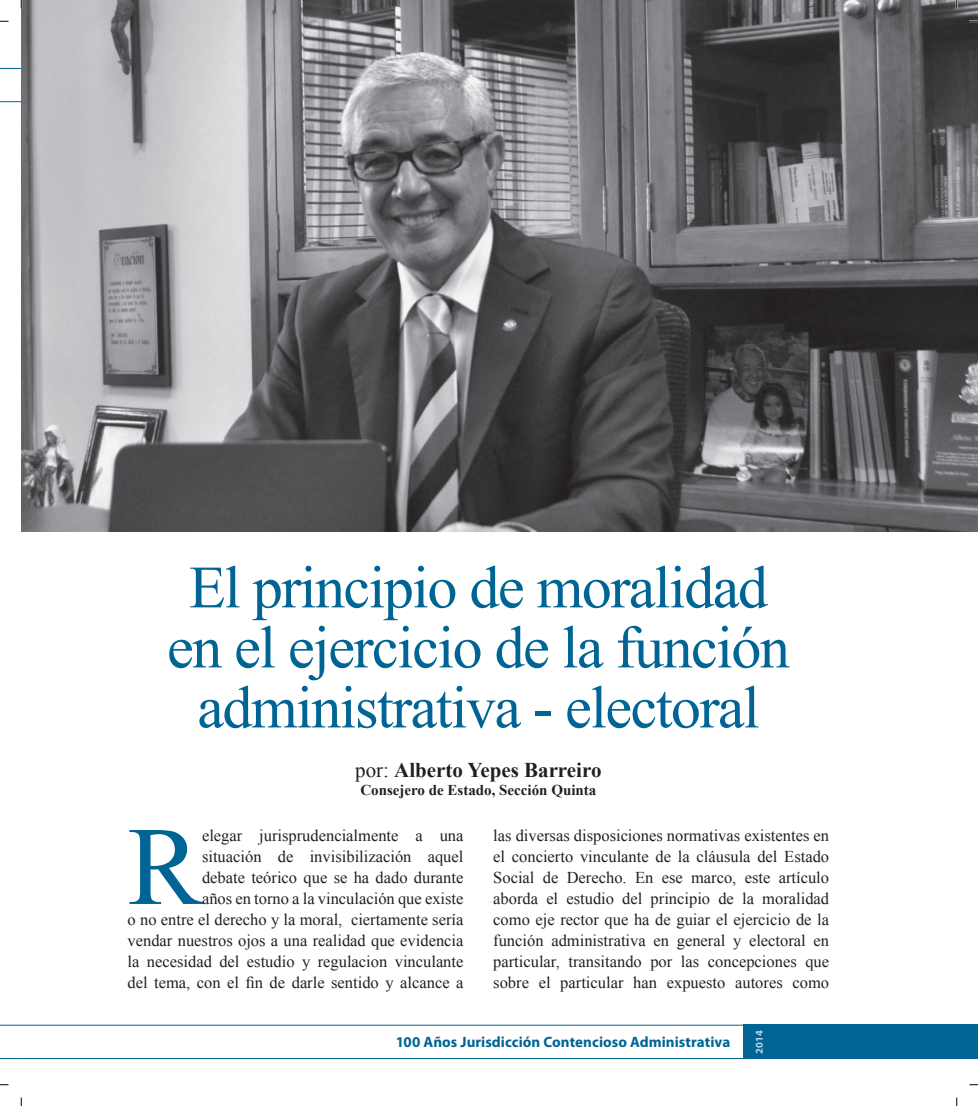
<style>
.page{position:relative;width:978px;height:1106px;background:#fff}
.page>*{position:absolute;margin:0;border:0;box-sizing:border-box;transform-origin:0 0}
.t1{font:111.6px "Times New Roman";color:#006494}
.t2{font:60px/60px "Times New Roman";letter-spacing:-.025em;color:#006494;text-align:center}
.t3{font:700 21px "Times New Roman";color:#231f20}
.t4{font:16.5px/21px "Times New Roman";color:#231f20;text-align:right}
.t5{font:700 15px "Myriad Pro";letter-spacing:.005em;color:#006494}
.t6{font:700 15px "Times New Roman";color:#231f20}
.t7{font:700 10.5px "Myriad Pro";color:#b8d2e5}
.s1{font-weight:400}
</style>
<div class="page">
<svg style="left:0;top:1024px;width:21px;height:1px"></svg>
<svg style="left:0;top:1058px;width:21px;height:1px"></svg>
<svg style="left:0;top:68px;width:21px;height:1px"></svg>
<svg style="left:0;top:101px;width:21px;height:1px"></svg>
<hr style="left:21px;top:1024px;width:918px;height:1px;background:#006494">
<hr style="left:21px;top:1058px;width:918px;height:1px;background:#006494">
<div style="left:743px;top:1024px;width:214px;height:34px;background:#006494"></div>
<img style="left:21px;top:0;width:957px;height:531px">
<svg style="left:0;top:20px;width:9px;height:2px"></svg>
<svg style="left:969px;top:20px;width:9px;height:2px"></svg>
<svg style="left:20px;top:0;width:2px;height:9px"></svg>
<svg style="left:20px;top:1097px;width:2px;height:9px"></svg>
<svg style="left:956px;top:0;width:2px;height:9px"></svg>
<svg style="left:956px;top:1097px;width:2px;height:9px"></svg>
<div style="left:957px;top:1024px;width:21px;height:34px;background:#006494"></div>
<h2 class="t2" style="left:167px;top:556px;width:624px">El principio de moralidad en el ejercicio de la función administrativa - electoral</h2>
<p class="t3" style="left:355px;top:755px;width:248px"><span class="s1">por:</span> Alberto Yepes Barreiro</p>
<p class="t6" style="left:360px;top:779px;width:237px">Consejero de Estado, Sección Quinta</p>
<p class="t4" style="left:493px;top:824px;width:337px;text-align:justify">las diversas disposiciones normativas existentes en el concierto vinculante de la cláusula del Estado Social de Derecho. En ese marco, este artículo aborda el estudio del principio de la moralidad como eje rector que ha de guiar el ejercicio de la función administrativa en general y electoral en particular, transitando por las concepciones que sobre el particular han expuesto autores como</p>
<p class="t4" style="left:128px;top:824px;width:337px">elegar jurisprudencialmente a una<br>situación de invisibilización aquel<br>debate teórico que se ha dado durante<br>años en torno a la vinculación que existe<br>o no entre el derecho y la moral, ciertamente sería vendar nuestros ojos a una realidad que evidencia la necesidad del estudio y regulacion vinculante del tema, con el fin de darle sentido y alcance a</p>
<h1 class="t1" style="left:128px;top:791px;width:76px">R</h1>
<p class="t5" style="left:396px;top:1032px;width:336px">100 Años Jurisdicción Contencioso Administrativa</p>
<p class="t7" style="left:752px;top:1053px;width:25px;rotate:-90deg">2014</p>
</div>
